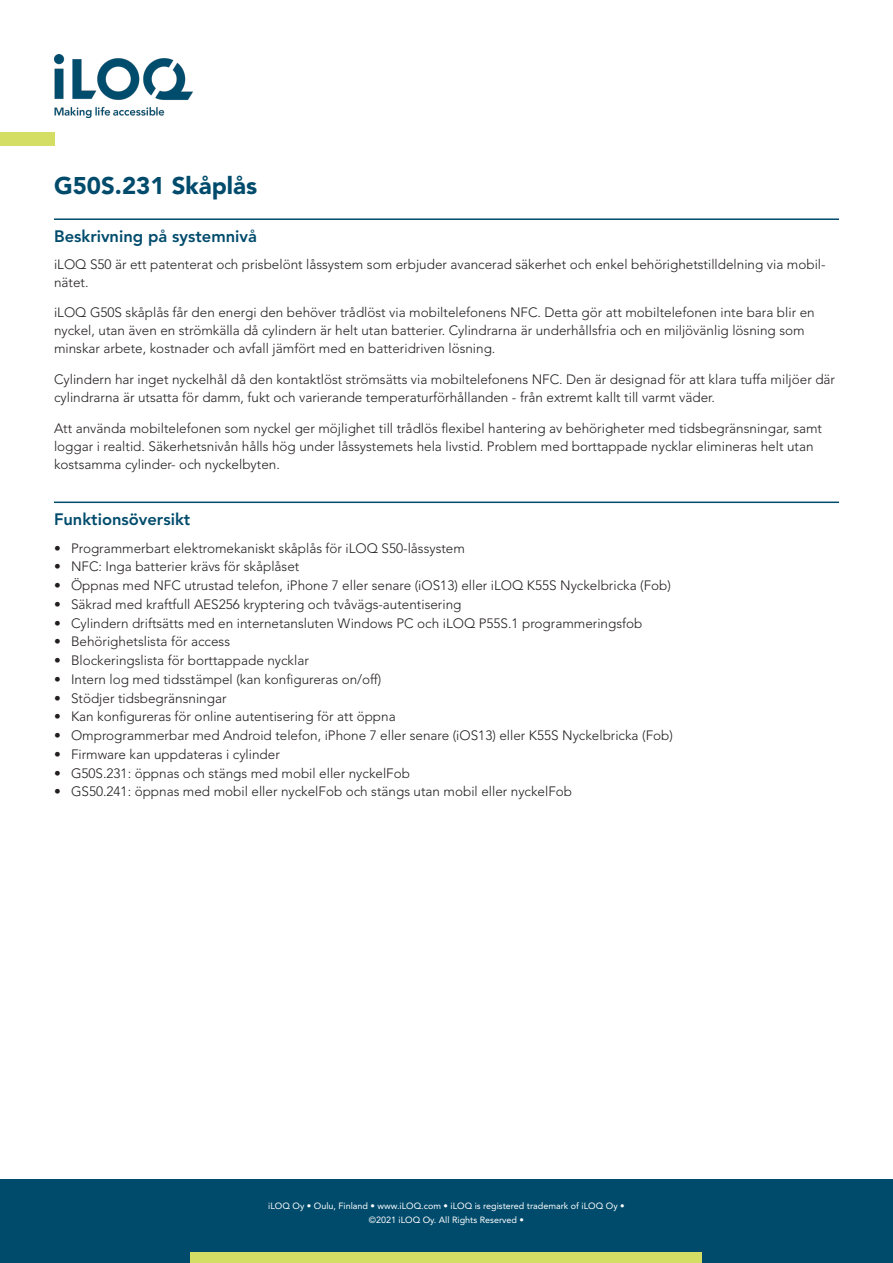
<style>
.page{position:relative;width:893px;height:1263px;background:#fff}
.page>*{position:absolute;margin:0;border:0;box-sizing:border-box;transform-origin:0 0}
.Tuotenimi{font:900 24px "Avenir LT Std";color:#004b6c}
.Otsikko{font:800 16.5px "Avenir LT Std";color:#004b6c}
.sv_SE{font:300 13.5px/18px "Avenir LT Std";color:#231f20}
.t1{font:9px/13.5px "Avenir LT Std";color:#fff;text-align:center}
</style>
<div class="page">
<div style="left:0;top:1179px;width:893px;height:84px;background:#004b6c"></div>
<div style="left:191px;top:1252px;width:511px;height:11px;background:#d4dd64"></div>
<img style="left:54px;top:54px;width:139px;height:64px">
<div style="left:0;top:133px;width:54px;height:13px;background:#d4dd64"></div>
<hr style="left:54px;top:218px;width:785px;height:2px;background:#004b6c">
<hr style="left:54px;top:501px;width:785px;height:2px;background:#004b6c">
<p class="Tuotenimi" style="left:54px;top:171px;width:205px">G50S.231 Skåplås</p>
<p class="Otsikko" style="left:54px;top:227px;width:204px">Beskrivning på systemnivå</p>
<p class="sv_SE" style="left:54px;top:255px;width:773px">iLOQ S50 är ett patenterat och prisbelönt låssystem som erbjuder avancerad säkerhet och enkel behörighetstilldelning via mobil&shy;nätet.</p>
<p class="sv_SE" style="left:54px;top:304px;width:762px">iLOQ G50S skåplås får den energi den behöver trådlöst via mobiltelefonens NFC. Detta gör att mobiltelefonen inte bara blir en nyckel, utan även en strömkälla då cylindern är helt utan batterier. Cylindrarna är underhållsfria och en miljövänlig lösning som minskar arbete, kostnader och avfall jämfört med en batteridriven lösning.</p>
<p class="sv_SE" style="left:54px;top:371px;width:783px">Cylindern har inget nyckelhål då den kontaktlöst strömsätts via mobiltelefonens NFC. Den är designad för att klara tuffa miljöer där cylindrarna är utsatta för damm, fukt och varierande temperaturförhållanden - från extremt kallt till varmt väder.</p>
<p class="sv_SE" style="left:54px;top:419px;width:769px">Att använda mobiltelefonen som nyckel ger möjlighet till trådlös flexibel hantering av behörigheter med tidsbegränsningar, samt loggar i realtid. Säkerhetsnivån hålls hög under låssystemets hela livstid. Problem med borttappade nycklar elimineras helt utan kostsamma cylinder- och nyckelbyten.</p>
<p class="Otsikko" style="left:54px;top:510px;width:138px">Funktionsöversikt</p>
<p class="sv_SE" style="left:54px;top:539px;width:412px">• Programmerbart elektromekaniskt skåplås för iLOQ S50-låssystem</p>
<p class="sv_SE" style="left:54px;top:558px;width:247px">• NFC: Inga batterier krävs för skåplåset</p>
<p class="sv_SE" style="left:54px;top:576px;width:618px">• Öppnas med NFC utrustad telefon, iPhone 7 eller senare (iOS13) eller iLOQ K55S Nyckelbricka (Fob)</p>
<p class="sv_SE" style="left:54px;top:595px;width:409px">• Säkrad med kraftfull AES256 kryptering och tvåvägs-autentisering</p>
<p class="sv_SE" style="left:54px;top:614px;width:590px">• Cylindern driftsätts med en internetansluten Windows PC och iLOQ P55S.1 programmeringsfob</p>
<p class="sv_SE" style="left:54px;top:633px;width:178px">• Behörighetslista för access</p>
<p class="sv_SE" style="left:54px;top:651px;width:256px">• Blockeringslista för borttappade nycklar</p>
<p class="sv_SE" style="left:54px;top:670px;width:329px">• Intern log med tidsstämpel (kan konfigureras on/off)</p>
<p class="sv_SE" style="left:54px;top:689px;width:174px">• Stödjer tidsbegränsningar</p>
<p class="sv_SE" style="left:54px;top:708px;width:343px">• Kan konfigureras för online autentisering för att öppna</p>
<p class="sv_SE" style="left:54px;top:726px;width:620px">• Omprogrammerbar med Android telefon, iPhone 7 eller senare (iOS13) eller K55S Nyckelbricka (Fob)</p>
<p class="sv_SE" style="left:54px;top:745px;width:227px">• Firmware kan uppdateras i cylinder</p>
<p class="sv_SE" style="left:54px;top:764px;width:358px">• G50S.231: öppnas och stängs med mobil eller nyckelFob</p>
<p class="sv_SE" style="left:54px;top:783px;width:520px">• GS50.241: öppnas med mobil eller nyckelFob och stängs utan mobil eller nyckelFob</p>
<p class="t1" style="left:268px;top:1199px;width:358px">iLOQ Oy • Oulu, Finland • www.iLOQ.com • iLOQ is registered trademark of iLOQ Oy • ©2021 iLOQ Oy. All Rights Reserved •</p>
</div>
